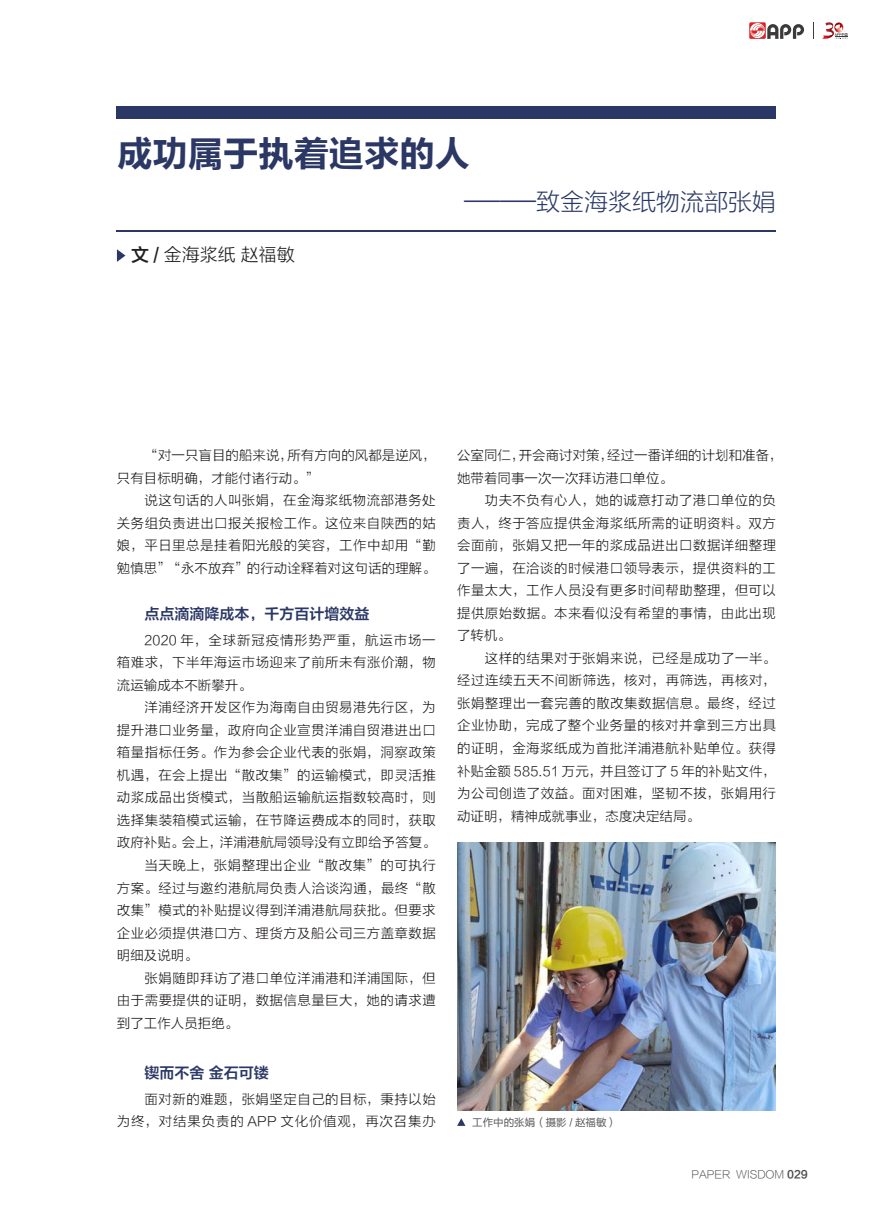
<style>
.page{position:relative;width:893px;height:1212px;background:#fff}
.page>*{position:absolute;margin:0;border:0;box-sizing:border-box;transform-origin:0 0}
.t1{font:36px "FZLTCHK GBK1 0";letter-spacing:-.02em;color:#2b3865}
.t2{font:24px "FZLTKHK GBK1 0";color:#2b3865}
.t3{font:18px "FZLTXHK";color:#231f20}
.大势正文{font:15px "FZLTZCHK GBK1 0";color:#2b3865}
.大势正文-2{font:13.5px/22.5px "FZLTXHK";letter-spacing:.03em;color:#231f20;text-align:justify}
.大势正文-3{font:13.5px/22.5px "FZLTXHK";color:#231f20}
.t4{font:10.5px "FZLTXHJW GB1 0";color:#4b4c4d}
.正文{font:10.5px "FZLTHK GBK1 0";color:#57585a}
.s1{font-size:36px}
.s2{font-family:"FZLTZHJW GB1 0"}
.s3{font-family:"FZLTCHK GBK1 0"}
</style>
<div class="page">
<svg style="left:117px;top:249px;width:8px;height:13px"></svg>
<div style="left:117px;top:106px;width:659px;height:13px;background:#2b3865"></div>
<hr style="left:117px;top:231px;width:659px;height:1px;background:#2b3865">
<img style="left:457px;top:842px;width:318px;height:268px">
<svg style="left:457px;top:1118px;width:8px;height:8px"></svg>
<svg style="left:749px;top:22px;width:17px;height:17px"></svg>
<svg style="left:750px;top:23px;width:54px;height:16px"></svg>
<svg style="left:813px;top:22px;width:1px;height:17px"></svg>
<svg style="left:822px;top:22px;width:25px;height:17px"></svg>
<p class="t1" style="left:117px;top:134px;width:355px">成功属于执着追求的人</p>
<p class="t2" style="left:464px;top:188px;width:314px"><span class="s1">——</span>致金海浆纸物流部张娟</p>
<p class="t3" style="left:131px;top:245px;width:165px"><span class="s2">文 /</span> 金海浆纸 赵福敏</p>
<p class="大势正文-3" style="left:117px;top:445px;width:320px;text-indent:28px">“对一只盲目的船来说，所有方向的风都是逆风，只有目标明确，才能付诸行动。”</p>
<p class="大势正文-2" style="left:117px;top:490px;width:321px;text-indent:28px">说这句话的人叫张娟，在金海浆纸物流部港务处关务组负责进出口报关报检工作。这位来自陕西的姑娘，平日里总是挂着阳光般的笑容，工作中却用“勤勉慎思”“永不放弃”的行动诠释着对这句话的理解。</p>
<p class="大势正文" style="left:145px;top:606px;width:226px">点点滴滴降成本，千方百计增效益</p>
<p class="大势正文-2" style="left:117px;top:629px;width:320px;text-indent:28px">2020 年，全球新冠疫情形势严重，航运市场一箱难求，下半年海运市场迎来了前所未有涨价潮，物流运输成本不断攀升。</p>
<p class="大势正文-2" style="left:117px;top:697px;width:321px;text-indent:28px">洋浦经济开发区作为海南自由贸易港先行区，为提升港口业务量，政府向企业宣贯洋浦自贸港进出口箱量指标任务。作为参会企业代表的张娟，洞察政策机遇，在会上提出“散改集”的运输模式，即灵活推动浆成品出货模式，当散船运输航运指数较高时，则选择集装箱模式运输，在节降运费成本的同时，获取政府补贴。会上，洋浦港航局领导没有立即给予答复。</p>
<p class="大势正文-2" style="left:117px;top:854px;width:321px;text-indent:28px">当天晚上，张娟整理出企业“散改集”的可执行方案。经过与邀约港航局负责人洽谈沟通，最终“散改集”模式的补贴提议得到洋浦港航局获批。但要求企业必须提供港口方、理货方及船公司三方盖章数据明细及说明。</p>
<p class="大势正文-2" style="left:117px;top:967px;width:320px;text-indent:28px">张娟随即拜访了港口单位洋浦港和洋浦国际，但由于需要提供的证明，数据信息量巨大，她的请求遭到了工作人员拒绝。</p>
<p class="大势正文" style="left:145px;top:1065px;width:126px">锲而不舍 金石可镂</p>
<p class="大势正文-2" style="left:117px;top:1088px;width:320px;text-align:right">面对新的难题，张娟坚定自己的目标，秉持以始<br>为终，对结果负责的 APP 文化价值观，再次召集办</p>
<p class="大势正文-3" style="left:457px;top:445px;width:327px">公室同仁，开会商讨对策，经过一番详细的计划和准备，她带着同事一次一次拜访港口单位。</p>
<p class="大势正文-2" style="left:457px;top:490px;width:321px;text-indent:28px">功夫不负有心人，她的诚意打动了港口单位的负责人，终于答应提供金海浆纸所需的证明资料。双方会面前，张娟又把一年的浆成品进出口数据详细整理了一遍，在洽谈的时候港口领导表示，提供资料的工作量太大，工作人员没有更多时间帮助整理，但可以提供原始数据。本来看似没有希望的事情，由此出现了转机。</p>
<p class="大势正文-2" style="left:457px;top:647px;width:321px;text-indent:28px">这样的结果对于张娟来说，已经是成功了一半。经过连续五天不间断筛选，核对，再筛选，再核对，张娟整理出一套完善的散改集数据信息。最终，经过企业协助，完成了整个业务量的核对并拿到三方出具的证明，金海浆纸成为首批洋浦港航补贴单位。获得补贴金额 585.51 万元，并且签订了 5 年的补贴文件，为公司创造了效益。面对困难，坚韧不拔，张娟用行动证明，精神成就事业，态度决定结局。</p>
<p class="正文" style="left:472px;top:1116px;width:146px">工作中的张娟（摄影 / 赵福敏）</p>
<p class="t4" style="left:691px;top:1169px;width:118px">PAPER WISDOM <span class="s3">029</span></p>
</div>
